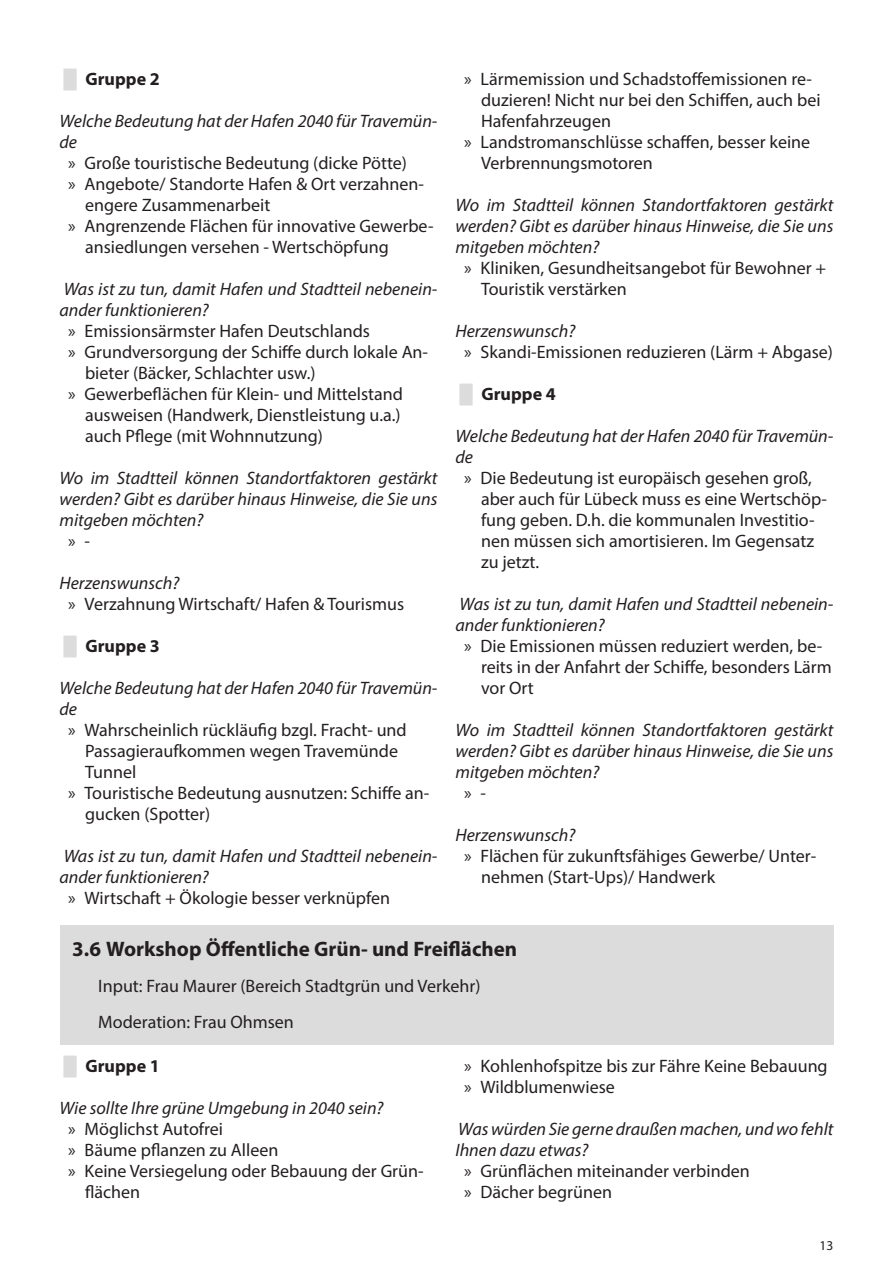
<style>
.page{position:relative;width:893px;height:1263px;background:#fff}
.page>*{position:absolute;margin:0;border:0;box-sizing:border-box;transform-origin:0 0}
.t1{font:700 21px "Myriad Pro";color:#231f20}
.t2{font:18px/21px "Myriad Pro";color:#231f20}
.Workshopfragen{font:italic 18px/21px "Myriad Pro";color:#231f20}
.t3{font:700 18px "Myriad Pro";color:#231f20}
.t4{font:13.5px "Myriad Pro";color:#231f20}
.s1{font-family:"Arial";font-weight:400;color:#dcdcdc}
.s2{font-family:"Arial";color:#dcdcdc}
</style>
<div class="page">
<div style="left:60px;top:925px;width:773px;height:120px;background:#dcdcdc"></div>
<p class="t3" style="left:64px;top:67px;width:98px"><span class="s1">█</span> Gruppe 2</p>
<p class="Workshopfragen" style="left:60px;top:110px;width:379px">Welche Bedeutung hat der Hafen 2040 für Travemün&shy;de</p>
<p class="t2" style="left:68px;top:152px;width:341px">» Große touristische Bedeutung (dicke Pötte)</p>
<p class="t2" style="left:85px;top:173px;width:340px;text-indent:-17px">» Angebote/ Standorte Hafen &amp; Ort verzahnen&shy;engere Zusammenarbeit</p>
<p class="t2" style="left:85px;top:215px;width:350px;text-indent:-17px">» Angrenzende Flächen für innovative Gewerbe&shy;ansiedlungen versehen - Wertschöpfung</p>
<p class="Workshopfragen" style="left:60px;top:278px;width:379px">Was ist zu tun, damit Hafen und Stadtteil nebenein&shy;ander funktionieren?</p>
<p class="t2" style="left:68px;top:320px;width:304px">» Emissionsärmster Hafen Deutschlands</p>
<p class="t2" style="left:85px;top:341px;width:345px;text-indent:-17px">» Grundversorgung der Schiffe durch lokale An&shy;bieter (Bäcker, Schlachter usw.)</p>
<p class="t2" style="left:85px;top:383px;width:319px;text-indent:-17px">» Gewerbeflächen für Klein- und Mittelstand ausweisen (Handwerk, Dienstleistung u.a.) auch Pflege (mit Wohnnutzung)</p>
<p class="Workshopfragen" style="left:60px;top:467px;width:379px;text-align:justify">Wo im Stadtteil können Standortfaktoren gestärkt werden? Gibt es darüber hinaus Hinweise, die Sie uns mitgeben möchten?</p>
<p class="t2" style="left:68px;top:530px;width:24px">» -</p>
<p class="Workshopfragen" style="left:60px;top:572px;width:121px">Herzenswunsch?</p>
<p class="t2" style="left:68px;top:593px;width:338px">» Verzahnung Wirtschaft/ Hafen &amp; Tourismus</p>
<p class="t3" style="left:64px;top:634px;width:98px"><span class="s1">█</span> Gruppe 3</p>
<p class="Workshopfragen" style="left:60px;top:677px;width:379px">Welche Bedeutung hat der Hafen 2040 für Travemün&shy;de</p>
<p class="t2" style="left:85px;top:719px;width:323px;text-indent:-17px">» Wahrscheinlich rückläufig bzgl. Fracht- und<br>Passagieraufkommen wegen Travemünde<br>Tunnel</p>
<p class="t2" style="left:85px;top:782px;width:346px;text-indent:-17px">» Touristische Bedeutung ausnutzen: Schiffe an&shy;gucken (Spotter)</p>
<p class="Workshopfragen" style="left:60px;top:845px;width:379px">Was ist zu tun, damit Hafen und Stadtteil nebenein&shy;ander funktionieren?</p>
<p class="t2" style="left:68px;top:887px;width:324px">» Wirtschaft + Ökologie besser verknüpfen</p>
<p class="t2" style="left:481px;top:68px;width:341px;text-indent:-17px">» Lärmemission und Schadstoffemissionen re&shy;duzieren! Nicht nur bei den Schiffen, auch bei<br>Hafenfahrzeugen</p>
<p class="t2" style="left:481px;top:131px;width:331px;text-indent:-17px">» Landstromanschlüsse schaffen, besser keine<br>Verbrennungsmotoren</p>
<p class="Workshopfragen" style="left:455px;top:194px;width:379px;text-align:justify">Wo im Stadtteil können Standortfaktoren gestärkt werden? Gibt es darüber hinaus Hinweise, die Sie uns mitgeben möchten?</p>
<p class="t2" style="left:481px;top:257px;width:347px;text-indent:-17px">» Kliniken, Gesundheitsangebot für Bewohner +<br>Touristik verstärken</p>
<p class="Workshopfragen" style="left:455px;top:320px;width:121px">Herzenswunsch?</p>
<p class="t2" style="left:464px;top:341px;width:371px">» Skandi-Emissionen reduzieren (Lärm + Abgase)</p>
<p class="t3" style="left:460px;top:382px;width:98px"><span class="s1">█</span> Gruppe 4</p>
<p class="Workshopfragen" style="left:455px;top:425px;width:379px">Welche Bedeutung hat der Hafen 2040 für Travemün&shy;de</p>
<p class="t2" style="left:481px;top:467px;width:348px;text-indent:-17px">» Die Bedeutung ist europäisch gesehen groß, aber auch für Lübeck muss es eine Wertschöp&shy;fung geben. D.h. die kommunalen Investitio&shy;nen müssen sich amortisieren. Im Gegensatz zu jetzt.</p>
<p class="Workshopfragen" style="left:455px;top:593px;width:379px">Was ist zu tun, damit Hafen und Stadtteil nebenein&shy;ander funktionieren?</p>
<p class="t2" style="left:481px;top:635px;width:352px;text-indent:-17px">» Die Emissionen müssen reduziert werden, be&shy;reits in der Anfahrt der Schiffe, besonders Lärm vor Ort</p>
<p class="Workshopfragen" style="left:455px;top:719px;width:379px;text-align:justify">Wo im Stadtteil können Standortfaktoren gestärkt werden? Gibt es darüber hinaus Hinweise, die Sie uns mitgeben möchten?</p>
<p class="t2" style="left:464px;top:782px;width:24px">» -</p>
<p class="Workshopfragen" style="left:455px;top:824px;width:121px">Herzenswunsch?</p>
<p class="t2" style="left:481px;top:845px;width:337px;text-indent:-17px">» Flächen für zukunftsfähiges Gewerbe/ Unter&shy;nehmen (Start-Ups)/ Handwerk</p>
<p class="t1" style="left:72px;top:935px;width:446px">3.6 Workshop Öffentliche Grün- und Freiflächen</p>
<p class="t2" style="left:77px;top:975px;width:405px"><span class="s2">█</span> Input: Frau Maurer (Bereich Stadtgrün und Verkehr)</p>
<p class="t2" style="left:77px;top:1011px;width:219px"><span class="s2">█</span> Moderation: Frau Ohmsen</p>
<p class="t3" style="left:64px;top:1054px;width:98px"><span class="s1">█</span> Gruppe 1</p>
<p class="Workshopfragen" style="left:60px;top:1097px;width:325px">Wie sollte Ihre grüne Umgebung in 2040 sein?</p>
<p class="t2" style="left:68px;top:1118px;width:157px">» Möglichst Autofrei</p>
<p class="t2" style="left:68px;top:1139px;width:212px">» Bäume pflanzen zu Alleen</p>
<p class="t2" style="left:85px;top:1160px;width:340px;text-indent:-17px">» Keine Versiegelung oder Bebauung der Grün&shy;flächen</p>
<p class="t2" style="left:464px;top:1055px;width:365px">» Kohlenhofspitze bis zur Fähre Keine Bebauung</p>
<p class="t2" style="left:464px;top:1076px;width:152px">» Wildblumenwiese</p>
<p class="Workshopfragen" style="left:455px;top:1118px;width:379px">Was würden Sie gerne draußen machen, und wo fehlt<br>Ihnen dazu etwas?</p>
<p class="t2" style="left:464px;top:1160px;width:287px">» Grünflächen miteinander verbinden</p>
<p class="t2" style="left:464px;top:1181px;width:149px">» Dächer begrünen</p>
<p class="t4" style="left:820px;top:1237px;width:15px">13</p>
</div>
